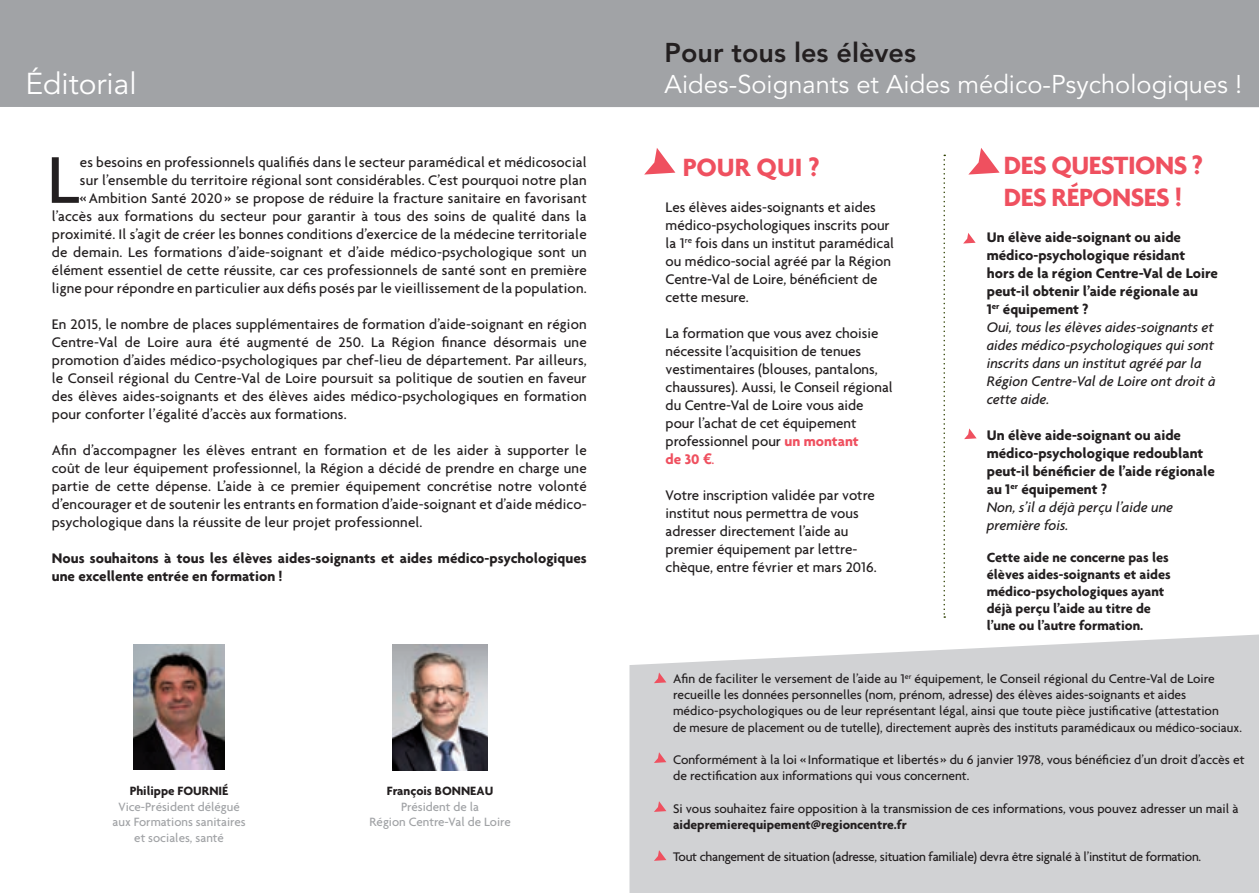
<style>
.page{position:relative;width:1259px;height:893px;background:#fff}
.page>*{position:absolute;margin:0;border:0;box-sizing:border-box;transform-origin:0 0}
.t1{font:500 71.4px "Agenda";color:#231f20}
.t2{font:30px "Avenir";color:#fff}
.t3{font:700 27px/32.4px "Agenda";letter-spacing:-.02em;color:#ef505f}
.t4{font:800 27px "Avenir";color:#231f20}
.t5{font:25.5px "Avenir";color:#fff}
.t6{font:500 15px/18px "Agenda";letter-spacing:.005em;color:#231f20}
.t7{font:italic 500 15px/18px "Agenda";color:#231f20}
.t8{font:700 15px/18px "Agenda";color:#231f20}
.t9{font:700 14.25px/17.1px "Agenda";color:#231f20}
.t10{font:500 13.5px/16.2px "Agenda";color:#231f20}
.t11{font:500 13.5px "Agenda";letter-spacing:-.02em;color:#231f20}
.t12{font:700 13.5px "Agenda";color:#231f20}
.t13{font:500 12.9px/15.6px "Agenda";color:#a1a3a6;text-align:center}
.t14{font:700 12.9px "Agenda";color:#231f20}
.s1{font-weight:700;color:#ef505f}
.s2{font-family:"Helvetica Neue";font-weight:700;color:#ef505f}
.s3{color:#ef505f}
.s4{font-weight:700;font-style:normal}
.s5{font-weight:500;font-style:italic}
</style>
<div class="page">
<div style="left:0;top:0;width:1259px;height:107px;background:#a1a3a6"></div>
<div style="left:629px;top:634px;width:630px;height:259px;background:#d1d2d4"></div>
<svg style="left:943px;top:155px;width:2px;height:463px"></svg>
<svg style="left:644px;top:148px;width:31px;height:27px"></svg>
<svg style="left:968px;top:148px;width:31px;height:27px"></svg>
<svg style="left:963px;top:233px;width:12px;height:11px"></svg>
<svg style="left:964px;top:428px;width:12px;height:11px"></svg>
<svg style="left:654px;top:672px;width:12px;height:11px"></svg>
<svg style="left:654px;top:752px;width:12px;height:11px"></svg>
<svg style="left:654px;top:801px;width:12px;height:11px"></svg>
<svg style="left:654px;top:850px;width:12px;height:11px"></svg>
<img style="left:392px;top:644px;width:95px;height:126px">
<img style="left:133px;top:645px;width:92px;height:125px">
<h3 class="t4" style="left:664px;top:37px;width:253px">Pour tous les élèves</h3>
<h2 class="t2" style="left:26px;top:67px;width:113px">Éditorial</h2>
<h3 class="t5" style="left:664px;top:69px;width:579px">Aides-Soignants et Aides médico-Psychologiques !</h3>
<p class="t6" style="left:52px;top:153px;width:536px;text-align:right">es besoins en professionnels qualifiés dans le secteur paramédical et médicosocial<br>sur l’ensemble du territoire régional sont considérables. C’est pourquoi notre plan<br>« Ambition Santé 2020 » se propose de réduire la fracture sanitaire en favorisant l’accès aux formations du secteur pour garantir à tous des soins de qualité dans la proximité. Il s’agit de créer les bonnes conditions d’exercice de la médecine territoriale de demain. Les formations d’aide-soignant et d’aide médico-psychologique sont un élément essentiel de cette réussite, car ces professionnels de santé sont en première ligne pour répondre en particulier aux défis posés par le vieillissement de la population.</p>
<p class="t6" style="left:52px;top:315px;width:536px;text-align:justify">En 2015, le nombre de places supplémentaires de formation d’aide-soignant en région Centre-Val de Loire aura été augmenté de 250. La Région finance désormais une promotion d’aides médico-psychologiques par chef-lieu de département. Par ailleurs, le Conseil régional du Centre-Val de Loire poursuit sa politique de soutien en faveur des élèves aides-soignants et des élèves aides médico-psychologiques en formation pour conforter l’égalité d’accès aux formations.</p>
<p class="t6" style="left:52px;top:441px;width:536px;text-align:justify">Afin d’accompagner les élèves entrant en formation et de les aider à supporter le coût de leur équipement professionnel, la Région a décidé de prendre en charge une partie de cette dépense. L’aide à ce premier équipement concrétise notre volonté d’encourager et de soutenir les entrants en formation d’aide-soignant et d’aide médico&shy;psychologique dans la réussite de leur projet professionnel.</p>
<p class="t8" style="left:52px;top:549px;width:536px">Nous souhaitons à tous les élèves aides-soignants et aides médico-psychologiques une excellente entrée en formation !</p>
<h1 class="t1" style="left:47px;top:136px;width:33px">L</h1>
<p class="t14" style="left:130px;top:783px;width:100px">Philippe FOURNIÉ</p>
<p class="t13" style="left:113px;top:799px;width:134px">Vice-Président délégué aux Formations sanitaires et sociales, santé</p>
<p class="t14" style="left:387px;top:783px;width:108px">François BONNEAU</p>
<p class="t13" style="left:369px;top:799px;width:143px">Président de la<br>Région Centre-Val de Loire</p>
<h3 class="t3" style="left:682px;top:150px;width:139px">POUR QUI ?</h3>
<p class="t6" style="left:665px;top:198px;width:230px">Les élèves aides-soignants et aides médico-psychologiques inscrits pour la 1<sup>re</sup> fois dans un institut paramédical ou médico-social agréé par la Région Centre-Val de Loire, bénéficient de cette mesure.</p>
<p class="t6" style="left:665px;top:324px;width:229px">La formation que vous avez choisie nécessite l’acquisition de tenues vestimentaires (blouses, pantalons, chaussures). Aussi, le Conseil régional du Centre-Val de Loire vous aide pour l’achat de cet équipement professionnel pour <span class="s1">un montant<br>de 30</span> <span class="s2">€</span><span class="s3">.</span></p>
<p class="t6" style="left:665px;top:486px;width:213px">Votre inscription validée par votre institut nous permettra de vous adresser directement l’aide au premier équipement par lettre&shy;chèque, entre février et mars 2016.</p>
<h3 class="t3" style="left:1003px;top:148px;width:201px">DES QUESTIONS ?<br>DES RÉPONSES !</h3>
<p class="t7" style="left:986px;top:228px;width:233px"><span class="s4">Un élève aide-soignant ou aide médico-psychologique résidant<br>hors de la région Centre-Val de Loire peut-il obtenir l’aide régionale au<br>1</span><sup>er</sup> <span class="s4">équipement ?<br></span>Oui, tous les élèves aides-soignants et aides médico-psychologiques qui sont inscrits dans un institut agréé par la<br>Région Centre-Val de Loire ont droit à cette aide.</p>
<p class="t8" style="left:986px;top:426px;width:230px">Un élève aide-soignant ou aide médico-psychologique redoublant peut-il bénéficier de l’aide régionale au 1<sup>er</sup> équipement ?<br><span class="s5">Non, s’il a déjà perçu l’aide une première fois.</span></p>
<p class="t9" style="left:986px;top:548px;width:185px">Cette aide ne concerne pas les élèves aides-soignants et aides médico-psychologiques ayant déjà perçu l’aide au titre de l’une ou l’autre formation.</p>
<p class="t10" style="left:673px;top:670px;width:570px">Afin de faciliter le versement de l’aide au 1<sup>er</sup> équipement, le Conseil régional du Centre-Val de Loire recueille les données personnelles (nom, prénom, adresse) des élèves aides-soignants et aides médico-psychologiques ou de leur représentant légal, ainsi que toute pièce justificative (attestation<br>de mesure de placement ou de tutelle), directement auprès des instituts paramédicaux ou médico-sociaux.</p>
<p class="t10" style="left:673px;top:751px;width:573px">Conformément à la loi « Informatique et libertés » du 6 janvier 1978, vous bénéficiez d’un droit d’accès et de rectification aux informations qui vous concernent.</p>
<p class="t10" style="left:673px;top:800px;width:567px">Si vous souhaitez faire opposition à la transmission de ces informations, vous pouvez adresser un mail à</p>
<p class="t12" style="left:673px;top:816px;width:235px">aidepremierequipement@regioncentre.fr</p>
<p class="t11" style="left:673px;top:849px;width:530px">Tout changement de situation (adresse, situation familiale) devra être signalé à l’institut de formation.</p>
</div>
